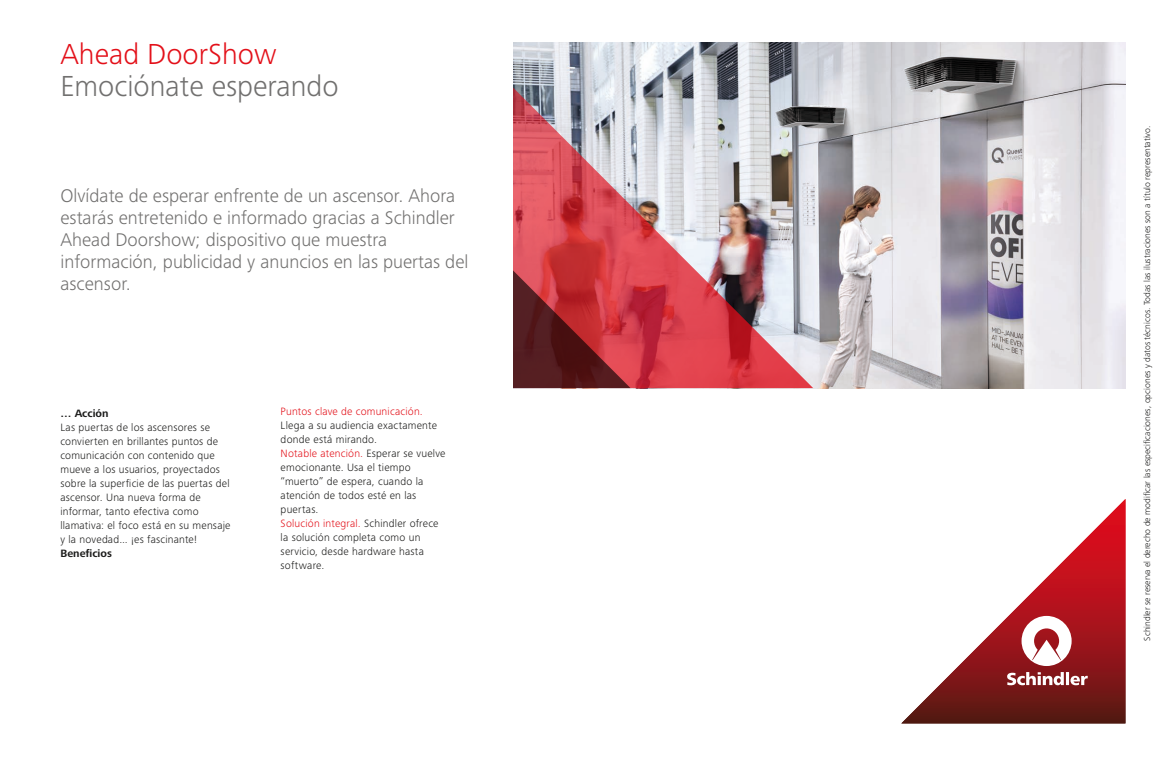
<style>
.page{position:relative;width:1168px;height:766px;background:#fff}
.page>*{position:absolute;margin:0;border:0;box-sizing:border-box;transform-origin:0 0}
.t1{font:300 30px "Frutiger Next LTW1 G";color:#71706f}
.t2{font:300 30px "Frutiger Next LTW1 G";color:#e31019}
.t3{font:300 19px/22px "Frutiger Next LTW1 G";color:#71706f}
.t4{font:300 11px/14px "Frutiger Next LTW1 G";letter-spacing:.02em;color:#1c1c1b}
.t5{font:300 11px "Frutiger Next LTW1 G";letter-spacing:.015em;color:#e31019}
.t6{font:700 11px "Frutiger Next LTW1 G";color:#1c1c1b}
.t7{font:300 9px "Frutiger Next LT";color:#1c1c1b}
.s1{color:#e31019}
</style>
<div class="page">
<svg style="left:901px;top:499px;width:224px;height:224px"></svg>
<svg style="left:1007px;top:615px;width:81px;height:70px"></svg>
<img style="left:813px;top:43px;width:312px;height:345px">
<img style="left:630px;top:43px;width:183px;height:345px">
<svg style="left:513px;top:43px;width:117px;height:345px"></svg>
<h1 class="t2" style="left:60px;top:37px;width:218px">Ahead DoorShow</h1>
<h1 class="t1" style="left:60px;top:69px;width:280px">Emociónate esperando</h1>
<h2 class="t3" style="left:60px;top:184px;width:409px">Olvídate de esperar enfrente de un ascensor. Ahora estarás entretenido e informado gracias a Schindler Ahead Doorshow; dispositivo que muestra información, publicidad y anuncios en las puertas del ascensor.</h2>
<p class="t6" style="left:60px;top:407px;width:50px">… Acción</p>
<p class="t4" style="left:60px;top:420px;width:172px">Las puertas de los ascensores se convierten en brillantes puntos de comunicación con contenido que mueve a los usuarios, proyectados sobre la superficie de las puertas del ascensor. Una nueva forma de informar, tanto efectiva como llamativa: el foco está en su mensaje y la novedad... ¡es fascinante!</p>
<p class="t6" style="left:60px;top:547px;width:53px">Beneficios</p>
<p class="t5" style="left:281px;top:404px;width:144px">Puntos clave de comunicación.</p>
<p class="t4" style="left:281px;top:418px;width:166px">Llega a su audiencia exactamente donde está mirando.<br><span class="s1">Notable atención.</span> Esperar se vuelve emocionante. Usa el tiempo “muerto” de espera, cuando la atención de todos esté en las puertas.<br><span class="s1">Solución integral.</span> Schindler ofrece la solución completa como un servicio, desde hardware hasta software.</p>
<p class="t7" style="left:1142px;top:640px;width:516px;rotate:-90deg">Schindler se reserva el derecho de modificar las especificaciones, opciones y datos técnicos. Todas las ilustraciones son a título representativo.</p>
</div>
